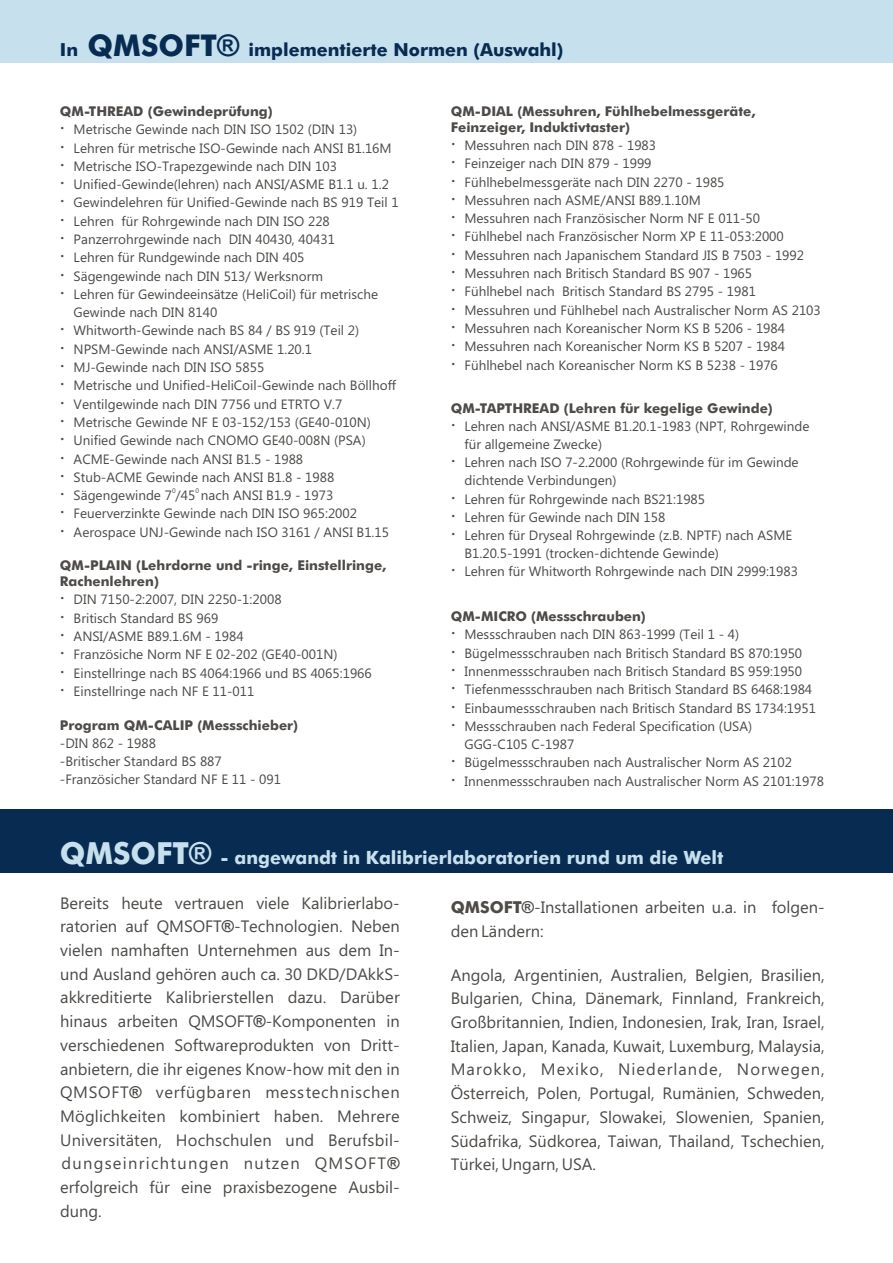
<style>
.page{position:relative;width:893px;height:1263px;background:#fff}
.page>*{position:absolute;margin:0;border:0;box-sizing:border-box;transform-origin:0 0}
.t1{font:500 18.3px "Futura BT";color:#c7e0ed}
.t2{font:500 18px "Futura BT";color:#082b52}
.t3{font:16.5px/23.7px "Ebrima";color:#4d4a47;text-align:justify}
.t4{font:700 16.5px "Arial";color:#4d4a47}
.t5{font:13.5px/18.3px "Ebrima";color:#4d4a47}
.t6{font:500 13.5px/16.2px "Futura BT";color:#4d4a47}
.t7{font:6.75px "Ebrima";color:#4d4a47}
.s1{font-size:30px}
.s2{font-family:"Arial";font-weight:700;font-size:30px}
.s3{font-size:30.45px}
.s4{font-family:"Arial";font-weight:700;font-size:30.45px}
.s5{font-family:"Arial";font-weight:700}
.s6{font-family:"Futura BT";font-weight:500}
</style>
<div class="page">
<div style="left:0;top:809px;width:893px;height:63px;background:#082b52"></div>
<div style="left:0;top:0;width:893px;height:63px;background:#c7e0ed"></div>
<h2 class="t2" style="left:60px;top:42px;width:505px">In <span class="s1">QMSOFT</span><span class="s2">®</span> implementierte Normen (Auswahl)</h2>
<p class="t6" style="left:60px;top:105px;width:214px">QM-THREAD (Gewindeprüfung)</p>
<p class="t5" style="left:74px;top:140px;width:326px">Lehren für metrische ISO-Gewinde nach ANSI B1.16M Metrische ISO-Trapezgewinde nach DIN 103<br>Unified-Gewinde(lehren) nach ANSI/ASME B1.1 u. 1.2<br>Gewindelehren für Unified-Gewinde nach BS 919 Teil 1<br>Lehren für Rohrgewinde nach DIN ISO 228<br>Panzerrohrgewinde nach DIN 40430, 40431<br>Lehren für Rundgewinde nach DIN 405<br>Sägengewinde nach DIN 513/ Werksnorm<br>Lehren für Gewindeeinsätze (HeliCoil) für metrische Gewinde nach DIN 8140<br>Whitworth-Gewinde nach BS 84 / BS 919 (Teil 2)<br>NPSM-Gewinde nach ANSI/ASME 1.20.1<br>MJ-Gewinde nach DIN ISO 5855<br>Metrische und Unified-HeliCoil-Gewinde nach Böllhoff Ventilgewinde nach DIN 7756 und ETRTO V.7<br>Metrische Gewinde NF E 03-152/153 (GE40-010N)<br>Unified Gewinde nach CNOMO GE40-008N (PSA)<br>ACME-Gewinde nach ANSI B1.5 - 1988<br>Stub-ACME Gewinde nach ANSI B1.8 - 1988</p>
<p class="t7" style="left:172px;top:488px;width:5px">0</p>
<p class="t7" style="left:195px;top:488px;width:5px">0</p>
<p class="t5" style="left:74px;top:487px;width:317px">Sägengewinde 7 /45 nach ANSI B1.9 - 1973<br>Feuerverzinkte Gewinde nach DIN ISO 965:2002<br>Aerospace UNJ-Gewinde nach ISO 3161 / ANSI B1.15</p>
<p class="t5" style="left:74px;top:122px;width:285px">Metrische Gewinde nach DIN ISO 1502 (DIN 13)</p>
<p class="t6" style="left:60px;top:558px;width:328px">QM-PLAIN (Lehrdorne und -ringe, Einstellringe,<br>Rachenlehren)</p>
<p class="t5" style="left:74px;top:592px;width:300px">DIN 7150-2:2007, DIN 2250-1:2008<br>Britisch Standard BS 969<br>ANSI/ASME B89.1.6M - 1984<br>Französiche Norm NF E 02-202 (GE40-001N)<br>Einstellringe nach BS 4064:1966 und BS 4065:1966<br>Einstellringe nach NF E 11-011</p>
<p class="t6" style="left:60px;top:718px;width:240px">Program QM-CALIP (Messschieber)</p>
<p class="t5" style="left:60px;top:735px;width:223px">-DIN 862 - 1988<br>-Britischer Standard BS 887 -Französicher Standard NF E 11 - 091</p>
<p class="t6" style="left:451px;top:104px;width:306px">QM-DIAL (Messuhren, Fühlhebelmessgeräte,<br>Feinzeiger, Induktivtaster)</p>
<p class="t5" style="left:464px;top:156px;width:358px">Feinzeiger nach DIN 879 - 1999<br>Fühlhebelmessgeräte nach DIN 2270 - 1985<br>Messuhren nach ASME/ANSI B89.1.10M<br>Messuhren nach Französischer Norm NF E 011-50<br>Fühlhebel nach Französischer Norm XP E 11-053:2000<br>Messuhren nach Japanischem Standard JIS B 7503 - 1992<br>Messuhren nach Britisch Standard BS 907 - 1965<br>Fühlhebel nach Britisch Standard BS 2795 - 1981<br>Messuhren und Fühlhebel nach Australischer Norm AS 2103<br>Messuhren nach Koreanischer Norm KS B 5206 - 1984<br>Messuhren nach Koreanischer Norm KS B 5207 - 1984<br>Fühlhebel nach Koreanischer Norm KS B 5238 - 1976</p>
<p class="t5" style="left:464px;top:137px;width:193px">Messuhren nach DIN 878 - 1983</p>
<p class="t6" style="left:451px;top:401px;width:324px">QM-TAPTHREAD (Lehren für kegelige Gewinde)</p>
<p class="t5" style="left:464px;top:436px;width:336px">für allgemeine Zwecke)<br>Lehren nach ISO 7-2.2000 (Rohrgewinde für im Gewinde dichtende Verbindungen)<br>Lehren für Rohrgewinde nach BS21:1985<br>Lehren für Gewinde nach DIN 158<br>Lehren für Dryseal Rohrgewinde (z.B. NPTF) nach ASME B1.20.5-1991 (trocken-dichtende Gewinde)<br>Lehren für Whitworth Rohrgewinde nach DIN 2999:1983</p>
<p class="t5" style="left:464px;top:418px;width:346px">Lehren nach ANSI/ASME B1.20.1-1983 (NPT, Rohrgewinde</p>
<p class="t6" style="left:451px;top:610px;width:197px">QM-MICRO (Messschrauben)</p>
<p class="t5" style="left:464px;top:645px;width:361px">Bügelmessschrauben nach Britisch Standard BS 870:1950<br>Innenmessschrauben nach Britisch Standard BS 959:1950<br>Tiefenmessschrauben nach Britisch Standard BS 6468:1984<br>Einbaumessschrauben nach Britisch Standard BS 1734:1951<br>Messschrauben nach Federal Specification (USA)<br>GGG-C105 C-1987<br>Bügelmessschrauben nach Australischer Norm AS 2102<br>Innenmessschrauben nach Australischer Norm AS 2101:1978</p>
<p class="t5" style="left:464px;top:627px;width:276px">Messschrauben nach DIN 863-1999 (Teil 1 - 4)</p>
<h1 class="t1" style="left:60px;top:850px;width:665px"><span class="s3">QMSOFT</span><span class="s4">®</span> - angewandt in Kalibrierlaboratorien rund um die Welt</h1>
<p class="t3" style="left:60px;top:892px;width:341px">Bereits heute vertrauen viele Kalibrierlabo&shy;ratorien auf QMSOFT<span class="s5">®</span>-Technologien. Neben vielen namhaften Unternehmen aus dem In&shy;und Ausland gehören auch ca. 30 DKD/DAkkS&shy;akkreditierte Kalibrierstellen dazu. Darüber hinaus arbeiten QMSOFT<span class="s5">®</span>-Komponenten in verschiedenen Softwareprodukten von Dritt&shy;anbietern, die ihr eigenes Know-how mit den in QMSOFT<span class="s5">®</span> verfügbaren messtechnischen Möglichkeiten kombiniert haben. Mehrere Universitäten, Hochschulen und Berufsbil&shy;dungseinrichtungen nutzen QMSOFT<span class="s5">® </span>erfolgreich für eine praxisbezogene Ausbil&shy;dung.</p>
<p class="t3" style="left:451px;top:897px;width:376px"><span class="s6">QMSOFT</span> -Installationen arbeiten u.a. in folgen&shy;den Ländern:</p>
<p class="t4" style="left:522px;top:901px;width:14px">®</p>
<p class="t3" style="left:451px;top:964px;width:376px">Angola, Argentinien, Australien, Belgien, Brasilien, Bulgarien, China, Dänemark, Finnland, Frankreich, Großbritannien, Indien, Indonesien, Irak, Iran, Israel, Italien, Japan, Kanada, Kuwait, Luxemburg, Malaysia, Marokko, Mexiko, Niederlande, Norwegen, Österreich, Polen, Portugal, Rumänien, Schweden, Schweiz, Singapur, Slowakei, Slowenien, Spanien, Südafrika, Südkorea, Taiwan, Thailand, Tschechien, Türkei, Ungarn, USA.</p>
</div>
